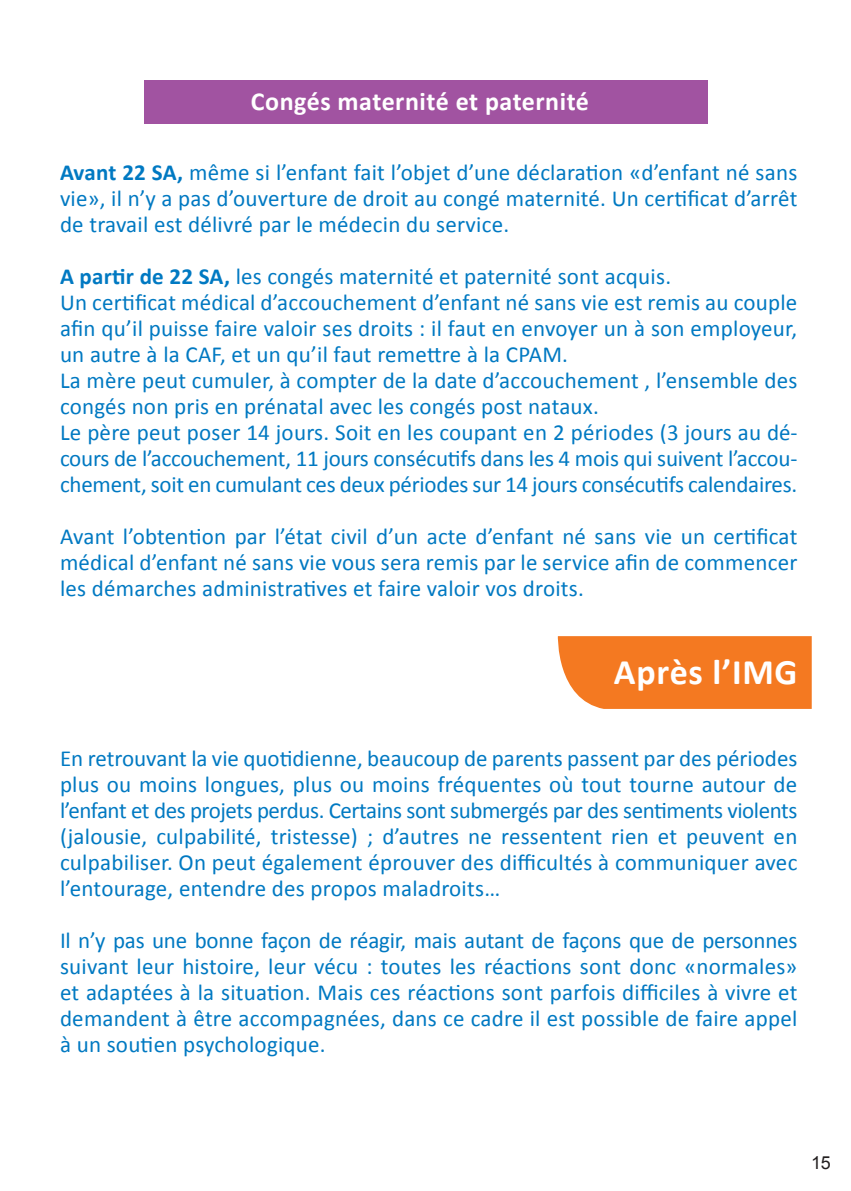
<style>
.page{position:relative;width:851px;height:1191px;background:#fff}
.page>*{position:absolute;margin:0;border:0;box-sizing:border-box;transform-origin:0 0}
.t1{font:700 36px "Calibri";letter-spacing:.02em;color:#fff}
.t2{font:700 26px "Calibri";letter-spacing:.02em;color:#fff}
.t3{font:23px/26px "Calibri";letter-spacing:.01em;color:#0079c2;text-align:justify}
.t4{font:18px "Arial";color:#231f20}
.s1{font-weight:700}
</style>
<div class="page">
<div style="left:144px;top:80px;width:563px;height:44px;background:#a153a1"></div>
<svg style="left:557px;top:636px;width:254px;height:73px"></svg>
<p class="t2" style="left:251px;top:83px;width:339px">Congés maternité et paternité</p>
<p class="t3" style="left:60px;top:159px;width:738px"><span class="s1">Avant 22 SA,</span> même si l’enfant fait l’objet d’une déclaration «d’enfant né sans vie», il n’y a pas d’ouverture de droit au congé maternité. Un certificat d’arrêt de travail est délivré par le médecin du service.</p>
<p class="t3" style="left:60px;top:263px;width:612px"><span class="s1">A partir de 22 SA,</span> les congés maternité et paternité sont acquis.</p>
<p class="t3" style="left:60px;top:289px;width:738px">Un certificat médical d’accouchement d’enfant né sans vie est remis au couple afin qu’il puisse faire valoir ses droits : il faut en envoyer un à son employeur, un autre à la CAF, et un qu’il faut remettre à la CPAM.</p>
<p class="t3" style="left:60px;top:367px;width:738px">La mère peut cumuler, à compter de la date d’accouchement , l’ensemble des congés non pris en prénatal avec les congés post nataux.</p>
<p class="t3" style="left:60px;top:419px;width:739px">Le père peut poser 14 jours. Soit en les coupant en 2 périodes (3 jours au dé&shy;cours de l’accouchement, 11 jours consécutifs dans les 4 mois qui suivent l’accou&shy;chement, soit en cumulant ces deux périodes sur 14 jours consécutifs calendaires.</p>
<p class="t3" style="left:60px;top:523px;width:738px">Avant l’obtention par l’état civil d’un acte d’enfant né sans vie un certificat médical d’enfant né sans vie vous sera remis par le service afin de commencer les démarches administratives et faire valoir vos droits.</p>
<p class="t1" style="left:613px;top:646px;width:185px">Après l’IMG</p>
<p class="t3" style="left:60px;top:745px;width:738px">En retrouvant la vie quotidienne, beaucoup de parents passent par des périodes plus ou moins longues, plus ou moins fréquentes où tout tourne autour de l’enfant et des projets perdus. Certains sont submergés par des sentiments violents (jalousie, culpabilité, tristesse) ; d’autres ne ressentent rien et peuvent en culpabiliser. On peut également éprouver des difficultés à communiquer avec l’entourage, entendre des propos maladroits…</p>
<p class="t3" style="left:60px;top:927px;width:738px">Il n’y pas une bonne façon de réagir, mais autant de façons que de personnes suivant leur histoire, leur vécu : toutes les réactions sont donc «normales» et adaptées à la situation. Mais ces réactions sont parfois difficiles à vivre et demandent à être accompagnées, dans ce cadre il est possible de faire appel à un soutien psychologique.</p>
<p class="t4" style="left:811px;top:1150px;width:21px">15</p>
</div>
